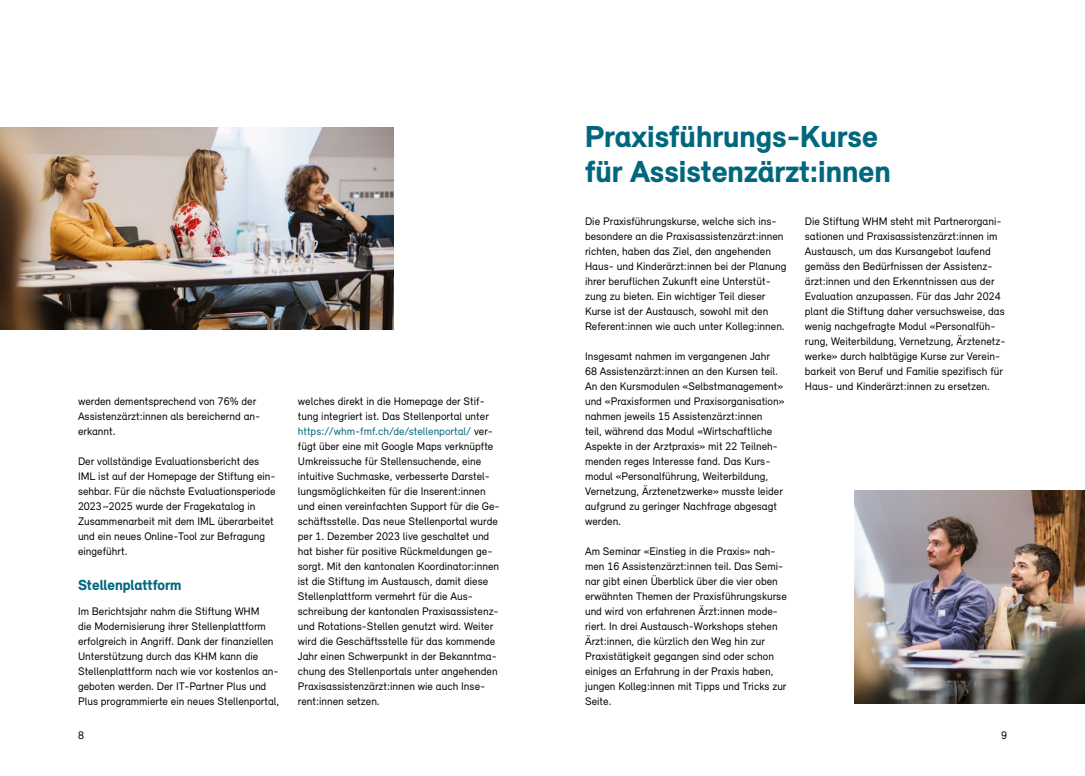
<style>
.page{position:relative;width:1085px;height:776px;background:#fff}
.page>*{position:absolute;margin:0;border:0;box-sizing:border-box;transform-origin:0 0}
.Seitentitel{font:900 31.25px/35px "Relevant";color:#00677d}
.Zwischentitel{font:900 15px "Relevant";color:#00677d}
.Fliesstext{font:11.25px/15px "Relevant";color:#000}
.s1{color:#00677d}
</style>
<div class="page">
<img style="left:854px;top:490px;width:230px;height:213px">
<img style="left:0;top:128px;width:393px;height:202px">
<p class="Fliesstext" style="left:78px;top:393px;width:184px">werden dementsprechend von 76% der<br>Assistenzärzt:innen als bereichernd an&shy;erkannt.</p>
<p class="Fliesstext" style="left:78px;top:453px;width:199px">Der vollständige Evaluationsbericht des IML ist auf der Homepage der Stiftung ein&shy;sehbar. Für die nächste Evaluationsperiode 2023–2025 wurde der Fragekatalog in Zusammenarbeit mit dem IML überarbeitet und ein neues Online-Tool zur Befragung eingeführt.</p>
<p class="Zwischentitel" style="left:78px;top:576px;width:105px">Stellenplattform</p>
<p class="Fliesstext" style="left:78px;top:603px;width:203px">Im Berichtsjahr nahm die Stiftung WHM<br>die Modernisierung ihrer Stellenplattform erfolgreich in Angriff. Dank der finanziellen Unterstützung durch das KHM kann die Stellenplattform nach wie vor kostenlos an&shy;geboten werden. Der IT-Partner Plus und Plus programmierte ein neues Stellenportal,</p>
<p class="Fliesstext" style="left:298px;top:393px;width:203px">welches direkt in die Homepage der Stif&shy;tung integriert ist. Das Stellenportal unter <span class="s1">https://whm-fmf.ch/de/stellenportal/</span> ver&shy;fügt über eine mit Google Maps verknüpfte Umkreissuche für Stellensuchende, eine intuitive Suchmaske, verbesserte Darstel&shy;lungsmöglichkeiten für die Inserent:innen und einen vereinfachten Support für die Ge&shy;schäftsstelle. Das neue Stellenportal wurde per 1. Dezember 2023 live geschaltet und hat bisher für positive Rückmeldungen ge&shy;sorgt. Mit den kantonalen Koordinator:innen ist die Stiftung im Austausch, damit diese Stellenplattform vermehrt für die Aus&shy;schreibung der kantonalen Praxisassistenz&shy;und Rotations-Stellen genutzt wird. Weiter wird die Geschäftsstelle für das kommende Jahr einen Schwerpunkt in der Bekanntma&shy;chung des Stellenportals unter angehenden Praxisassistenzärzt:innen wie auch Inse&shy;rent:innen setzen.</p>
<p class="Seitentitel" style="left:585px;top:119px;width:307px">Praxisführungs-Kurse für Assistenzärzt:innen</p>
<p class="Fliesstext" style="left:585px;top:213px;width:203px">Die Praxisführungskurse, welche sich ins&shy;besondere an die Praxisassistenzärzt:innen richten, haben das Ziel, den angehenden Haus- und Kinderärzt:innen bei der Planung ihrer beruflichen Zukunft eine Unterstüt&shy;zung zu bieten. Ein wichtiger Teil dieser Kurse ist der Austausch, sowohl mit den Referent:innen wie auch unter Kolleg:innen.</p>
<p class="Fliesstext" style="left:585px;top:348px;width:201px">Insgesamt nahmen im vergangenen Jahr 68 Assistenzärzt:innen an den Kursen teil.<br>An den Kursmodulen «Selbstmanagement» und «Praxisformen und Praxisorganisation» nahmen jeweils 15 Assistenzärzt:innen<br>teil, während das Modul «Wirtschaftliche Aspekte in der Arztpraxis» mit 22 Teilneh&shy;menden reges Interesse fand. Das Kurs&shy;modul «Personalführung, Weiterbildung, Vernetzung, Ärztenetzwerke» musste leider aufgrund zu geringer Nachfrage abgesagt werden.</p>
<p class="Fliesstext" style="left:585px;top:543px;width:203px">Am Seminar «Einstieg in die Praxis» nah&shy;men 16 Assistenzärzt:innen teil. Das Semi&shy;nar gibt einen Überblick über die vier oben erwähnten Themen der Praxisführungskurse und wird von erfahrenen Ärzt:innen mode&shy;riert. In drei Austausch-Workshops stehen Ärzt:innen, die kürzlich den Weg hin zur Praxistätigkeit gegangen sind oder schon einiges an Erfahrung in der Praxis haben, jungen Kolleg:innen mit Tipps und Tricks zur Seite.</p>
<p class="Fliesstext" style="left:804px;top:213px;width:202px">Die Stiftung WHM steht mit Partnerorgani&shy;sationen und Praxisassistenzärzt:innen im Austausch, um das Kursangebot laufend gemäss den Bedürfnissen der Assistenz&shy;ärzt:innen und den Erkenntnissen aus der Evaluation anzupassen. Für das Jahr 2024 plant die Stiftung daher versuchsweise, das wenig nachgefragte Modul «Personalfüh&shy;rung, Weiterbildung, Vernetzung, Ärztenetz&shy;werke» durch halbtägige Kurse zur Verein&shy;barkeit von Beruf und Familie spezifisch für Haus- und Kinderärzt:innen zu ersetzen.</p>
<p class="Fliesstext" style="left:78px;top:727px;width:7px">8</p>
<p class="Fliesstext" style="left:1000px;top:727px;width:7px">9</p>
</div>
